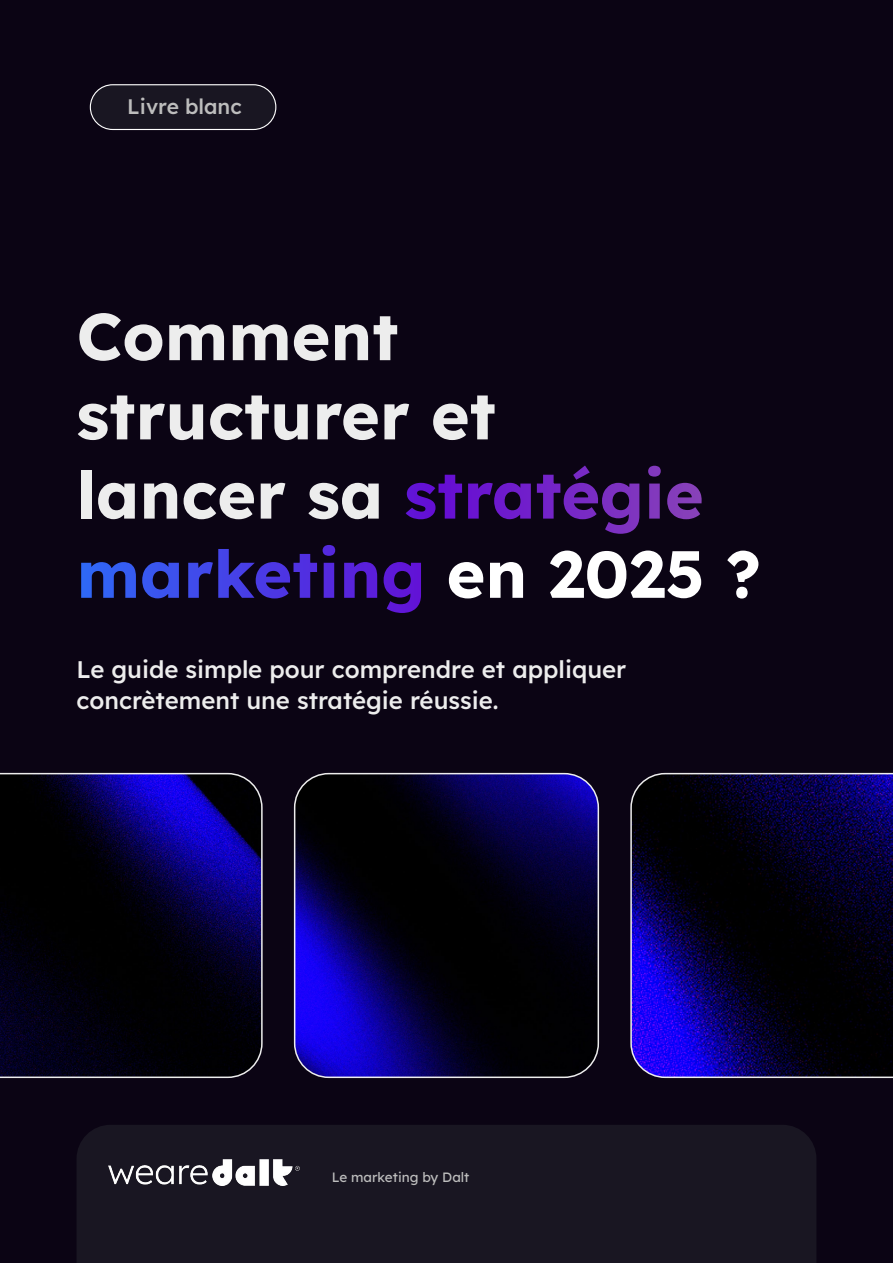
<style>
.page{position:relative;width:893px;height:1263px;background:#0b0414}
.page>*{position:absolute;margin:0;border:0;box-sizing:border-box;transform-origin:0 0}
.t1{font:700 66px/79.2px "Lexend";color:#ededed}
.t2{font:500 24px/31.2px "Lexend";color:#ededed}
.t3{font:500 21px "Lexend";color:#bdbdbd}
.t4{font:13.5px "Lexend";color:#bdbdbd}
.s1{color:#fff}
</style>
<div class="page">
<div style="left:77px;top:1125px;width:739px;height:138px;background:#191622"></div>
<div style="left:90px;top:85px;width:186px;height:44px;background:#191622;border-radius:22px"></div>
<div style="left:90px;top:84px;width:186px;height:46px;border:1px solid #fff;border-radius:22px"></div>
<img style="left:108px;top:1159px;width:192px;height:26px">
<svg style="left:0;top:773px;width:263px;height:305px"></svg>
<img style="left:295px;top:774px;width:303px;height:303px">
<div style="left:294px;top:773px;width:305px;height:305px;border:2px solid #ededed;border-radius:34px"></div>
<svg style="left:630px;top:773px;width:263px;height:305px"></svg>
<p class="t3" style="left:127px;top:91px;width:116px">Livre blanc</p>
<h1 class="t1" style="left:77px;top:292px;width:686px">Comment<br>structurer et<br>lancer sa <span class="s1">stratégie marketing en 2025 ?</span></h1>
<p class="t2" style="left:77px;top:652px;width:551px">Le guide simple pour comprendre et appliquer concrètement une stratégie réussie.</p>
<p class="t4" style="left:332px;top:1167px;width:139px">Le marketing by Dalt</p>
</div>
